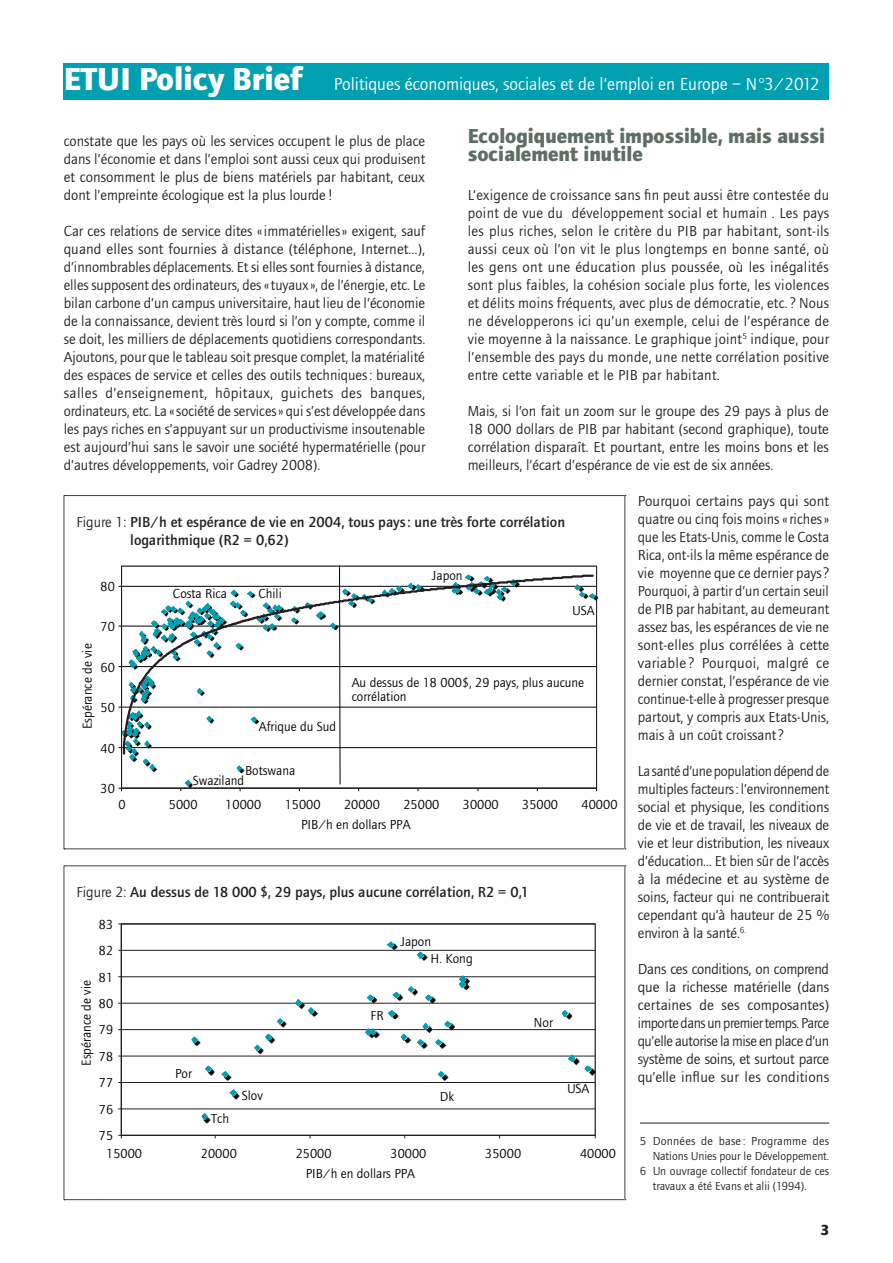
<style>
.page{position:relative;width:893px;height:1263px;background:#fff}
.page>*{position:absolute;margin:0;border:0;box-sizing:border-box;transform-origin:0 0}
.t1{font:700 21px/18px "Foundry Journal";color:#5d6e65}
.t2{font:18px "Foundry Journal";color:#fff}
.t3{font:15px/18px "Foundry Journal";color:#231f20;text-align:justify}
.t4{font:500 15px/18px "Foundry Journal";color:#231f20}
.t5{font:700 15px "Foundry Journal";color:#231f20}
.t6{font:13.5px/14px "Foundry Journal";color:#000}
.t7{font:12px "Foundry Journal";color:#231f20}
.t8{font:12px "Foundry Journal";letter-spacing:.02em;color:#231f20}
.s1{font-weight:700;font-size:33px}
.s2{font-weight:400}
</style>
<div class="page">
<div style="left:64px;top:64px;width:765px;height:36px;background:#00a0b0"></div>
<svg style="left:64px;top:495px;width:562px;height:355px"></svg>
<svg style="left:64px;top:865px;width:562px;height:335px"></svg>
<img style="left:193px;top:943px;width:403px;height:181px">
<svg style="left:191px;top:941px;width:403px;height:180px"></svg>
<hr style="left:640px;top:1123px;width:189px;height:1px;background:#231f20">
<p class="t2" style="left:64px;top:74px;width:758px"><span class="s1">ETUI Policy Brief</span> Politiques économiques, sociales et de l’emploi en Europe – N°3/2012</p>
<h1 class="t1" style="left:468px;top:127px;width:359px">Ecologiquement impossible, mais aussi socialement inutile</h1>
<p class="t3" style="left:468px;top:186px;width:363px">L’exigence de croissance sans fin peut aussi être contestée du point de vue du développement social et humain . Les pays les plus riches, selon le critère du PIB par habitant, sont-ils aussi ceux où l’on vit le plus longtemps en bonne santé, où les gens ont une éducation plus poussée, où les inégalités sont plus faibles, la cohésion sociale plus forte, les violences et délits moins fréquents, avec plus de démocratie, etc.? Nous ne développerons ici qu’un exemple, celui de l’espérance de vie moyenne à la naissance. Le graphique joint<sup>5</sup> indique, pour l’ensemble des pays du monde, une nette corrélation positive entre cette variable et le PIB par habitant.</p>
<p class="t3" style="left:468px;top:402px;width:363px">Mais, si l’on fait un zoom sur le groupe des 29 pays à plus de 18 000 dollars de PIB par habitant (second graphique), toute corrélation disparaît. Et pourtant, entre les moins bons et les meilleurs, l’écart d’espérance de vie est de six années.</p>
<p class="t3" style="left:638px;top:492px;width:193px">Pourquoi certains pays qui sont quatre ou cinq fois moins «riches» que les Etats-Unis, comme le Costa Rica, ont-ils la même espérance de vie moyenne que ce dernier pays?<br>Pourquoi, à partir d’un certain seuil de PIB par habitant, au demeurant assez bas, les espérances de vie ne sont-elles plus corrélées à cette variable ? Pourquoi, malgré ce dernier constat, l’espérance de vie continue-t-elle à progresser presque partout, y compris aux Etats-Unis, mais à un coût croissant?</p>
<p class="t3" style="left:638px;top:762px;width:193px">La santé d’une population dépend de multiples facteurs: l’environnement social et physique, les conditions de vie et de travail, les niveaux de vie et leur distribution, les niveaux d’éducation… Et bien sûr de l’accès à la médecine et au système de soins, facteur qui ne contribuerait cependant qu’à hauteur de 25 % environ à la santé.<sup>6.</sup></p>
<p class="t3" style="left:638px;top:960px;width:193px">Dans ces conditions, on comprend que la richesse matérielle (dans certaines de ses composantes) importe dans un premier temps. Parce qu’elle autorise la mise en place d’un système de soins, et surtout parce qu’elle influe sur les conditions</p>
<p class="t3" style="left:64px;top:132px;width:363px">constate que les pays où les services occupent le plus de place dans l’économie et dans l’emploi sont aussi ceux qui produisent et consomment le plus de biens matériels par habitant, ceux dont l’empreinte écologique est la plus lourde !</p>
<p class="t3" style="left:64px;top:222px;width:363px">Car ces relations de service dites «immatérielles» exigent, sauf quand elles sont fournies à distance (téléphone, Internet…), d’innombrables déplacements. Et si elles sont fournies à distance, elles supposent des ordinateurs, des «tuyaux », de l’énergie, etc. Le bilan carbone d’un campus universitaire, haut lieu de l’économie de la connaissance, devient très lourd si l’on y compte, comme il se doit, les milliers de déplacements quotidiens correspondants.<br>Ajoutons, pour que le tableau soit presque complet, la matérialité des espaces de service et celles des outils techniques: bureaux, salles d’enseignement, hôpitaux, guichets des banques, ordinateurs, etc. La «société de services» qui s’est développée dans les pays riches en s’appuyant sur un productivisme insoutenable est aujourd’hui sans le savoir une société hypermatérielle (pour d’autres développements, voir Gadrey 2008).</p>
<p class="t4" style="left:130px;top:513px;width:436px;text-indent:-54px"><span class="s2">Figure 1:</span> PIB/h et espérance de vie en 2004, tous pays: une très forte corrélation logarithmique (R2 = 0,62)</p>
<p class="t6" style="left:432px;top:568px;width:32px">Japon</p>
<p class="t6" style="left:101px;top:578px;width:16px">70</p>
<p class="t6" style="left:101px;top:580px;width:9px">8</p>
<p class="t6" style="left:173px;top:586px;width:55px">Costa Rica</p>
<p class="t6" style="left:258px;top:586px;width:25px">Chili</p>
<p class="t6" style="left:81px;top:687px;width:87px;rotate:-90deg">Espérance de vie</p>
<p class="t6" style="left:572px;top:604px;width:24px">USA</p>
<p class="t6" style="left:101px;top:619px;width:16px">60</p>
<p class="t6" style="left:101px;top:620px;width:9px">7</p>
<p class="t6" style="left:81px;top:729px;width:87px;rotate:-90deg">Espérance de vie</p>
<p class="t6" style="left:101px;top:659px;width:16px">50</p>
<p class="t6" style="left:101px;top:661px;width:9px">6</p>
<p class="t6" style="left:352px;top:676px;width:234px">Au dessus de 18 000$, 29 pays, plus aucune corrélation</p>
<p class="t6" style="left:101px;top:700px;width:16px">40</p>
<p class="t6" style="left:101px;top:701px;width:9px">5</p>
<p class="t6" style="left:259px;top:719px;width:79px">Afrique du Sud</p>
<p class="t6" style="left:245px;top:764px;width:52px">Botswana</p>
<p class="t6" style="left:245px;top:722px;width:52px">Botswana</p>
<p class="t6" style="left:101px;top:740px;width:16px">30</p>
<p class="t6" style="left:101px;top:741px;width:9px">4</p>
<p class="t6" style="left:193px;top:774px;width:53px">Swaziland</p>
<p class="t6" style="left:101px;top:782px;width:16px">30</p>
<p class="t6" style="left:119px;top:798px;width:9px">0</p>
<p class="t6" style="left:169px;top:798px;width:30px">5000</p>
<p class="t6" style="left:225px;top:798px;width:37px">10000</p>
<p class="t6" style="left:285px;top:798px;width:37px">15000</p>
<p class="t6" style="left:344px;top:798px;width:37px">20000</p>
<p class="t6" style="left:403px;top:798px;width:37px">25000</p>
<p class="t6" style="left:463px;top:798px;width:37px">30000</p>
<p class="t6" style="left:522px;top:798px;width:37px">35000</p>
<p class="t6" style="left:582px;top:798px;width:37px">40000</p>
<p class="t6" style="left:301px;top:818px;width:111px">PIB/h en dollars PPA</p>
<p class="t4" style="left:77px;top:884px;width:454px"><span class="s2">Figure 2:</span> Au dessus de 18 000 $, 29 pays, plus aucune corrélation, R2 = 0,1</p>
<p class="t6" style="left:99px;top:917px;width:16px">83</p>
<p class="t6" style="left:431px;top:933px;width:44px;line-height:17px;text-indent:-30px">Japon<br>H. Kong</p>
<p class="t6" style="left:99px;top:944px;width:16px">82</p>
<p class="t6" style="left:99px;top:970px;width:16px">81</p>
<p class="t6" style="left:79px;top:1066px;width:87px;rotate:-90deg">Espérance de vie</p>
<p class="t6" style="left:99px;top:997px;width:16px">80</p>
<p class="t6" style="left:371px;top:1009px;width:14px">FR</p>
<p class="t6" style="left:534px;top:1016px;width:20px">Nor</p>
<p class="t6" style="left:79px;top:1107px;width:87px;rotate:-90deg">Espérance de vie</p>
<p class="t6" style="left:99px;top:1023px;width:16px">79</p>
<p class="t6" style="left:99px;top:1050px;width:16px">78</p>
<p class="t6" style="left:175px;top:1067px;width:18px">Por</p>
<p class="t6" style="left:99px;top:1076px;width:16px">77</p>
<p class="t6" style="left:567px;top:1081px;width:24px">USA</p>
<p class="t6" style="left:242px;top:1089px;width:23px">Slov</p>
<p class="t6" style="left:440px;top:1089px;width:16px">Dk</p>
<p class="t6" style="left:99px;top:1102px;width:16px">76</p>
<p class="t6" style="left:211px;top:1112px;width:19px">Tch</p>
<p class="t6" style="left:99px;top:1129px;width:16px">75</p>
<p class="t6" style="left:99px;top:1144px;width:16px">76</p>
<p class="t6" style="left:106px;top:1146px;width:37px">15000</p>
<p class="t6" style="left:201px;top:1146px;width:37px">20000</p>
<p class="t6" style="left:296px;top:1146px;width:37px">25000</p>
<p class="t6" style="left:390px;top:1146px;width:37px">30000</p>
<p class="t6" style="left:485px;top:1146px;width:37px">35000</p>
<p class="t6" style="left:580px;top:1146px;width:37px">40000</p>
<p class="t6" style="left:211px;top:1153px;width:19px">Tch</p>
<p class="t6" style="left:306px;top:1166px;width:111px">PIB/h en dollars PPA</p>
<p class="t8" style="left:640px;top:1134px;width:191px">5 Données de base : Programme des</p>
<p class="t7" style="left:653px;top:1149px;width:178px">Nations Unies pour le Développement.</p>
<p class="t7" style="left:640px;top:1164px;width:191px">6 Un ouvrage collectif fondateur de ces</p>
<p class="t7" style="left:653px;top:1179px;width:155px">travaux a été Evans et alii (1994).</p>
<p class="t5" style="left:820px;top:1221px;width:10px">3</p>
</div>
